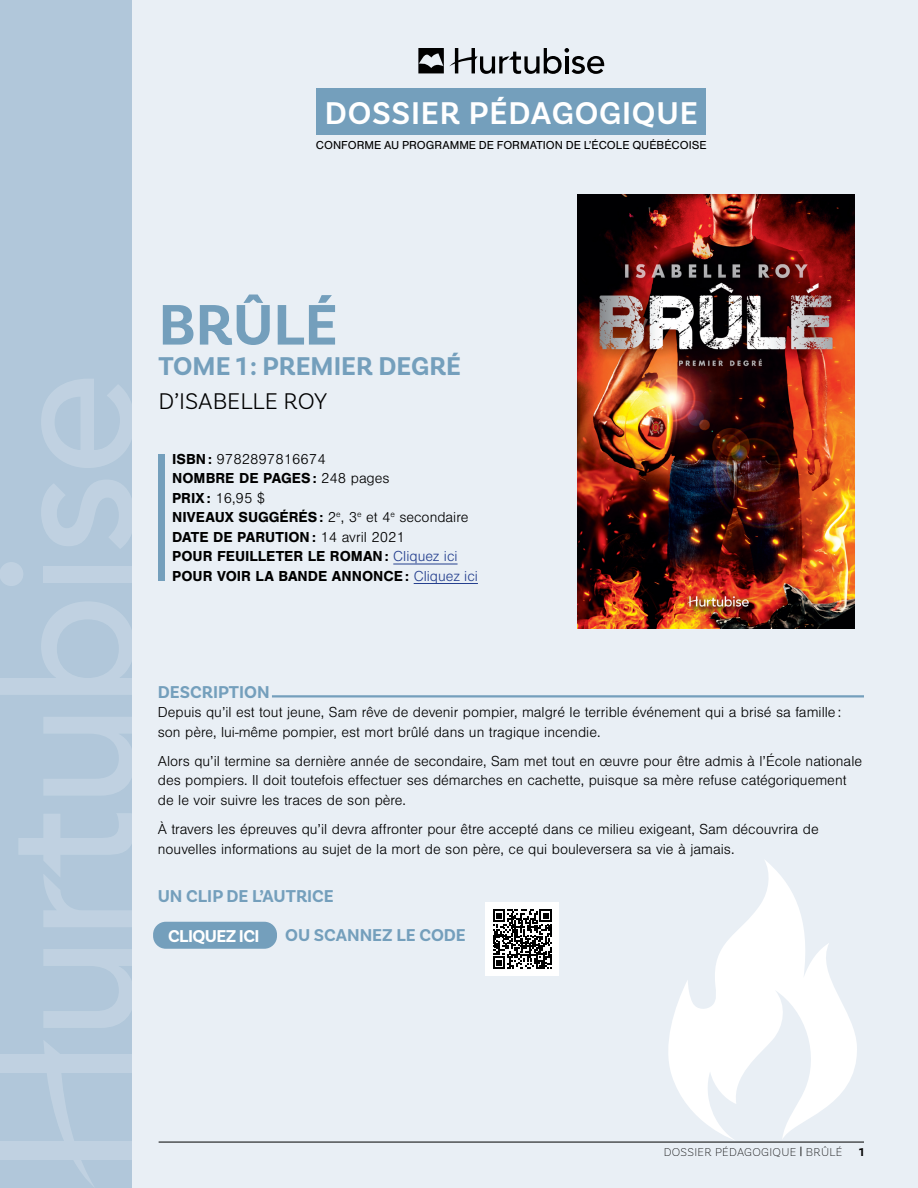
<style>
.page{position:relative;width:918px;height:1188px;background:#fff}
.page>*{position:absolute;margin:0;border:0;box-sizing:border-box;transform-origin:0 0}
.t1{font:700 59.85px "Basic Sans";color:#749fbc}
.t2{font:600 33px "Basic Sans";letter-spacing:.025em;color:#fff}
.t3{font:700 27px "Basic Sans";color:#749fbc}
.t4{font:300 24px "Basic Sans";color:#000}
.t5{font:700 18px "Basic Sans";color:#749fbc}
.t6{font:700 18px "Basic Sans";letter-spacing:-.03em;color:#fff}
.t7{font:300 15px/19.5px "Nimbus San";color:#000}
.t8{font:700 15px/19.5px "Nimbus San";color:#000}
.t9{font:12px "Nimbus San";color:#000}
.t10{font:200 12px "Basic Sans";letter-spacing:.025em;color:#000}
.t11{font:700 12px "Basic Sans";color:#000}
.s1{font-weight:300}
.s2{font-weight:300;color:#25408f}
.s3{font-weight:400;font-size:10.5px}
</style>
<div class="page">
<div style="left:113px;top:0;width:805px;height:1188px;background:#e9eff5"></div>
<svg style="left:418px;top:48px;width:186px;height:26px"></svg>
<hr style="left:159px;top:1142px;width:705px;height:1px;background:#000">
<hr style="left:393px;top:564px;width:65px;height:1px;background:#25408f">
<hr style="left:414px;top:583px;width:64px;height:1px;background:#25408f">
<div style="left:159px;top:454px;width:6px;height:126px;background:#749fbc"></div>
<div style="left:316px;top:88px;width:390px;height:47px;background:#749fbc"></div>
<div style="left:153px;top:922px;width:124px;height:27px;background:#749fbc;border-radius:13px"></div>
<hr style="left:272px;top:695px;width:592px;height:3px;background:#749fbc">
<div style="left:485px;top:902px;width:74px;height:74px;background:#fff"></div>
<svg style="left:493px;top:909px;width:59px;height:60px"></svg>
<div style="left:0;top:0;width:132px;height:1188px;background:#b1c7da"></div>
<svg style="left:44px;top:949px;width:88px;height:79px"></svg>
<svg style="left:19px;top:813px;width:113px;height:114px"></svg>
<svg style="left:44px;top:717px;width:88px;height:78px"></svg>
<svg style="left:0;top:602px;width:132px;height:93px"></svg>
<div style="left:43px;top:566px;width:89px;height:17px;background:#c0d1e1"></div>
<svg style="left:41px;top:480px;width:91px;height:68px"></svg>
<svg style="left:41px;top:379px;width:91px;height:89px"></svg>
<div style="left:0;top:1141px;width:132px;height:18px;background:#c0d1e1"></div>
<div style="left:0;top:1054px;width:132px;height:18px;background:#c0d1e1"></div>
<svg style="left:43px;top:1041px;width:52px;height:144px"></svg>
<div style="left:0;top:562px;width:23px;height:24px;background:#c0d1e1;border-radius:50%"></div>
<svg style="left:668px;top:860px;width:189px;height:280px"></svg>
<img style="left:577px;top:195px;width:277px;height:433px">
<h2 class="t2" style="left:325px;top:93px;width:375px">DOSSIER PÉDAGOGIQUE</h2>
<p class="t9" style="left:316px;top:138px;width:392px">CONFORME AU PROGRAMME DE FORMATION DE L’ÉCOLE QUÉBÉCOISE</p>
<h1 class="t1" style="left:159px;top:288px;width:181px">BRÛLÉ</h1>
<h3 class="t3" style="left:159px;top:349px;width:304px">TOME 1: PREMIER DEGRÉ</h3>
<h3 class="t4" style="left:159px;top:386px;width:171px">D’ISABELLE ROY</h3>
<p class="t8" style="left:172px;top:449px;width:307px">ISBN: <span class="s1">9782897816674<br></span>NOMBRE DE PAGES: <span class="s1">248 pages<br></span>PRIX: <span class="s1">16,95 $<br></span>NIVEAUX SUGGÉRÉS: <span class="s1">2</span><sup>e</sup><span class="s1">, 3</span><sup>e</sup> <span class="s1">et 4</span><sup>e</sup> <span class="s1">secondaire<br></span>DATE DE PARUTION: <span class="s1">14 avril 2021<br></span>POUR FEUILLETER LE ROMAN: <span class="s2">Cliquez ici<br></span>POUR VOIR LA BANDE ANNONCE: <span class="s2">Cliquez ici</span></p>
<p class="t5" style="left:158px;top:681px;width:113px">DESCRIPTION</p>
<p class="t7" style="left:158px;top:703px;width:685px">Depuis qu’il est tout jeune, Sam rêve de devenir pompier, malgré le terrible événement qui a brisé sa famille : son père, lui-même pompier, est mort brûlé dans un tragique incendie.</p>
<p class="t7" style="left:158px;top:751px;width:706px">Alors qu’il termine sa dernière année de secondaire, Sam met tout en œuvre pour être admis à l’École nationale des pompiers. Il doit toutefois effectuer ses démarches en cachette, puisque sa mère refuse catégoriquement de le voir suivre les traces de son père.</p>
<p class="t7" style="left:158px;top:820px;width:662px">À travers les épreuves qu’il devra affronter pour être accepté dans ce milieu exigeant, Sam découvrira de nouvelles informations au sujet de la mort de son père, ce qui bouleversera sa vie à jamais.</p>
<p class="t5" style="left:158px;top:885px;width:178px">UN CLIP DE L’AUTRICE</p>
<p class="t6" style="left:168px;top:925px;width:93px">CLIQUEZ ICI</p>
<p class="t5" style="left:285px;top:924px;width:182px">OU SCANNEZ LE CODE</p>
<p class="t10" style="left:664px;top:1145px;width:180px">DOSSIER PÉDAGOGIQUE <span class="s3">|</span> BRÛLÉ</p>
<p class="t11" style="left:859px;top:1144px;width:6px">1</p>
</div>
